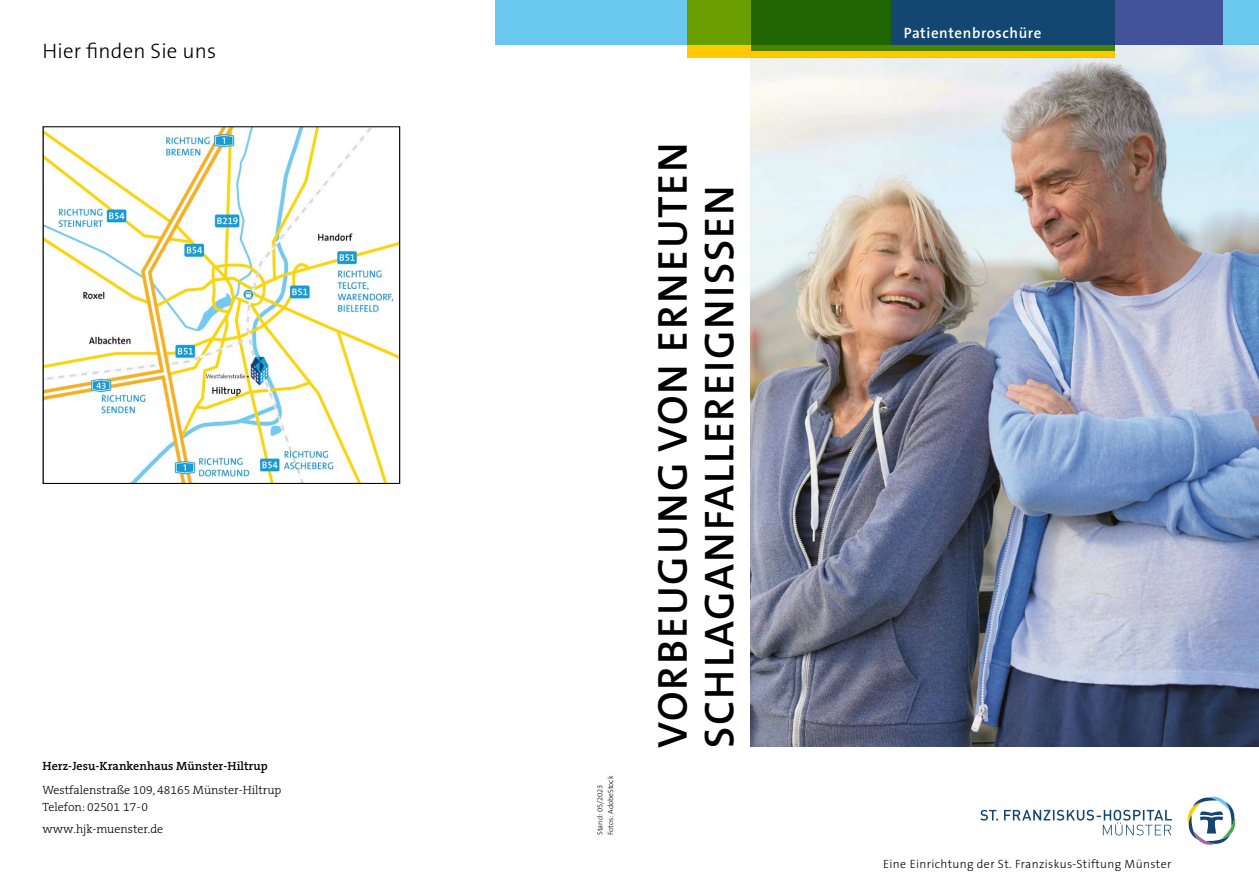
<style>
.page{position:relative;width:1259px;height:893px;background:#fff}
.page>*{position:absolute;margin:0;border:0;box-sizing:border-box;transform-origin:0 0}
.t1{font:600 42px/46.5px "The Sans B W6";letter-spacing:.045em;color:#000}
.t2{font:300 21px "The Sans B W3";letter-spacing:.01em;color:#000}
.t3{font:600 15px "The Sans B W6";letter-spacing:.04em;color:#fff}
.t4{font:300 12px/16.5px "The Serif B W3";color:#000}
.t5{font:300 12px "The Sans B W3";letter-spacing:.03em;color:#000}
.t6{font:600 12px "The Serif B W6";letter-spacing:.005em;color:#000}
.t7{font:300 7.5px/10.5px "The Sans B W3";color:#000}
</style>
<div class="page">
<img style="left:750px;top:57px;width:509px;height:689px">
<svg style="left:1114px;top:45px;width:145px;height:12px"></svg>
<svg style="left:980px;top:810px;width:191px;height:25px"></svg>
<svg style="left:1187px;top:796px;width:49px;height:49px"></svg>
<div style="left:495px;top:0;width:764px;height:45px;background:#6ac7ee"></div>
<div style="left:893px;top:0;width:329px;height:45px;background:#42539a"></div>
<svg style="left:687px;top:0;width:427px;height:57px;fill:#ffcb00"></svg>
<svg style="left:750px;top:0;width:364px;height:51px;fill:#206600"></svg>
<div style="left:891px;top:0;width:223px;height:45px;background:#144672"></div>
<img style="left:45px;top:128px;width:353px;height:354px">
<div style="left:43px;top:126px;width:357px;height:358px;border:1px solid #000"></div>
<h2 class="t2" style="left:43px;top:37px;width:175px">Hier finden Sie uns</h2>
<p class="t6" style="left:43px;top:758px;width:227px">Herz-Jesu-Krankenhaus Münster-Hiltrup</p>
<p class="t4" style="left:43px;top:782px;width:240px">Westfalenstraße 109, 48165 Münster-Hiltrup<br>Telefon: 02501 17 -0</p>
<p class="t4" style="left:43px;top:821px;width:122px">www.hjk-muenster.de</p>
<p class="t7" style="left:595px;top:835px;width:61px;rotate:-90deg">Stand: 05/2023<br>Fotos: AdobeStock</p>
<h1 class="t1" style="left:649px;top:748px;width:607px;rotate:-90deg">VORBEUGUNG VON ERNEUTEN<br>SCHLAGANFALLEREIGNISSEN</h1>
<p class="t3" style="left:904px;top:24px;width:139px">Patientenbroschüre</p>
<p class="t5" style="left:883px;top:856px;width:290px">Eine Einrichtung der St. Franziskus-Stiftung Münster</p>
</div>
